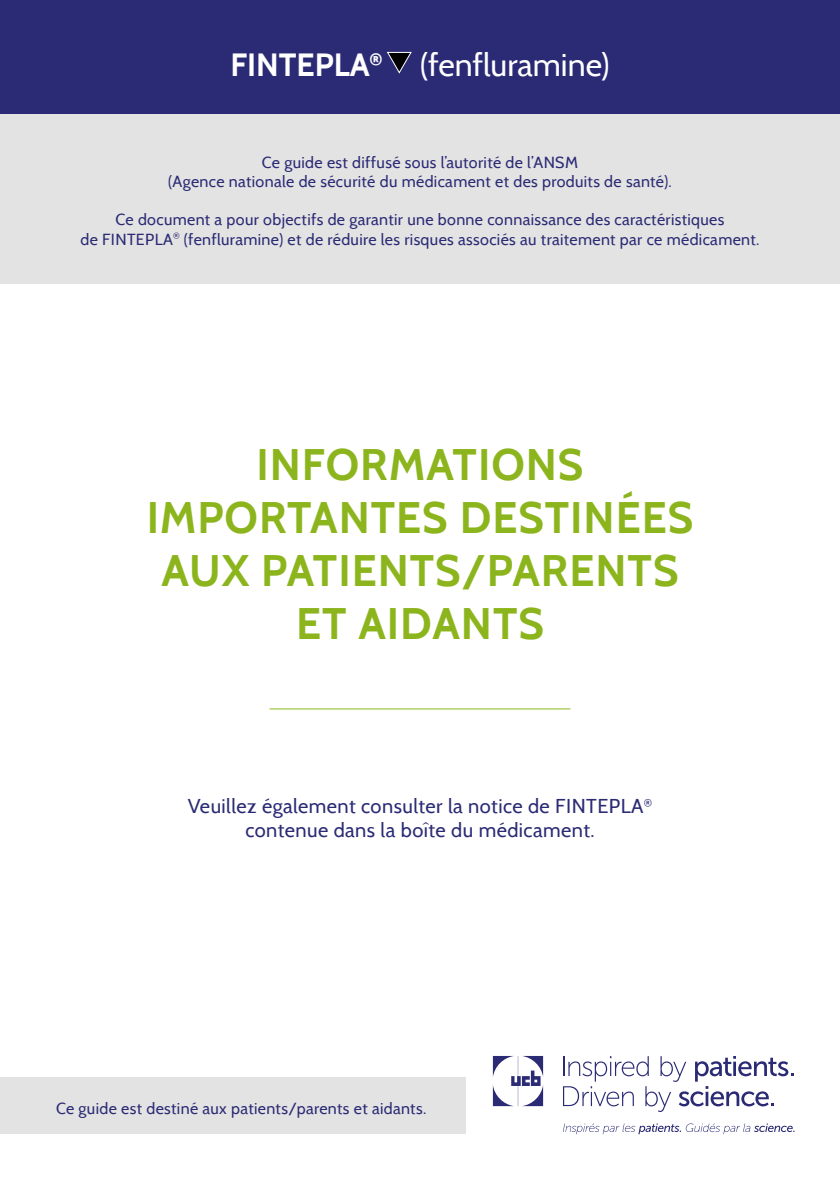
<style>
.page{position:relative;width:840px;height:1191px;background:#fff}
.page>*{position:absolute;margin:0;border:0;box-sizing:border-box;transform-origin:0 0}
.t1{font:700 44px/52.8px "Cabin";letter-spacing:.02em;color:#8cb51d;text-align:center}
.t2{font:32px "Cabin";color:#fff}
.t3{font:20px/24px "Cabin";letter-spacing:.02em;color:#2b2b75;text-align:center}
.t4{font:16px/19.2px "Cabin";letter-spacing:.02em;color:#2b2b75;text-align:center}
.s1{font-weight:700}
</style>
<div class="page">
<div style="left:0;top:1077px;width:556px;height:57px;background:#e3e3e3"></div>
<div style="left:0;top:113px;width:839px;height:170px;background:#e3e3e3"></div>
<div style="left:0;top:0;width:839px;height:113px;background:#2b2b75"></div>
<hr style="left:269px;top:708px;width:301px;height:1px;background:#8cb51d">
<div style="left:466px;top:1006px;width:373px;height:185px;background:#fff"></div>
<svg style="left:387px;top:51px;width:25px;height:23px"></svg>
<svg style="left:492px;top:1056px;width:51px;height:50px"></svg>
<svg style="left:563px;top:1056px;width:230px;height:56px"></svg>
<svg style="left:563px;top:1123px;width:231px;height:11px"></svg>
<h2 class="t2" style="left:230px;top:45px;width:380px"><span class="s1">FINTEPLA</span><sup>®</sup> (fenfluramine)</h2>
<p class="t4" style="left:168px;top:152px;width:505px">Ce guide est diffusé sous l’autorité de l’ANSM<br>(Agence nationale de sécurité du médicament et des produits de santé).</p>
<p class="t4" style="left:80px;top:210px;width:680px">Ce document a pour objectifs de garantir une bonne connaissance des caractéristiques<br>de FINTEPLA<sup>®</sup> (fenfluramine) et de réduire les risques associés au traitement par ce médicament.</p>
<h1 class="t1" style="left:147px;top:438px;width:547px">INFORMATIONS<br>IMPORTANTES DESTINÉES<br>AUX PATIENTS/PARENTS<br>ET AIDANTS</h1>
<p class="t3" style="left:188px;top:794px;width:465px">Veuillez également consulter la notice de FINTEPLA<sup>® </sup>contenue dans la boîte du médicament.</p>
<p class="t4" style="left:56px;top:1098px;width:371px">Ce guide est destiné aux patients/parents et aidants.</p>
</div>
